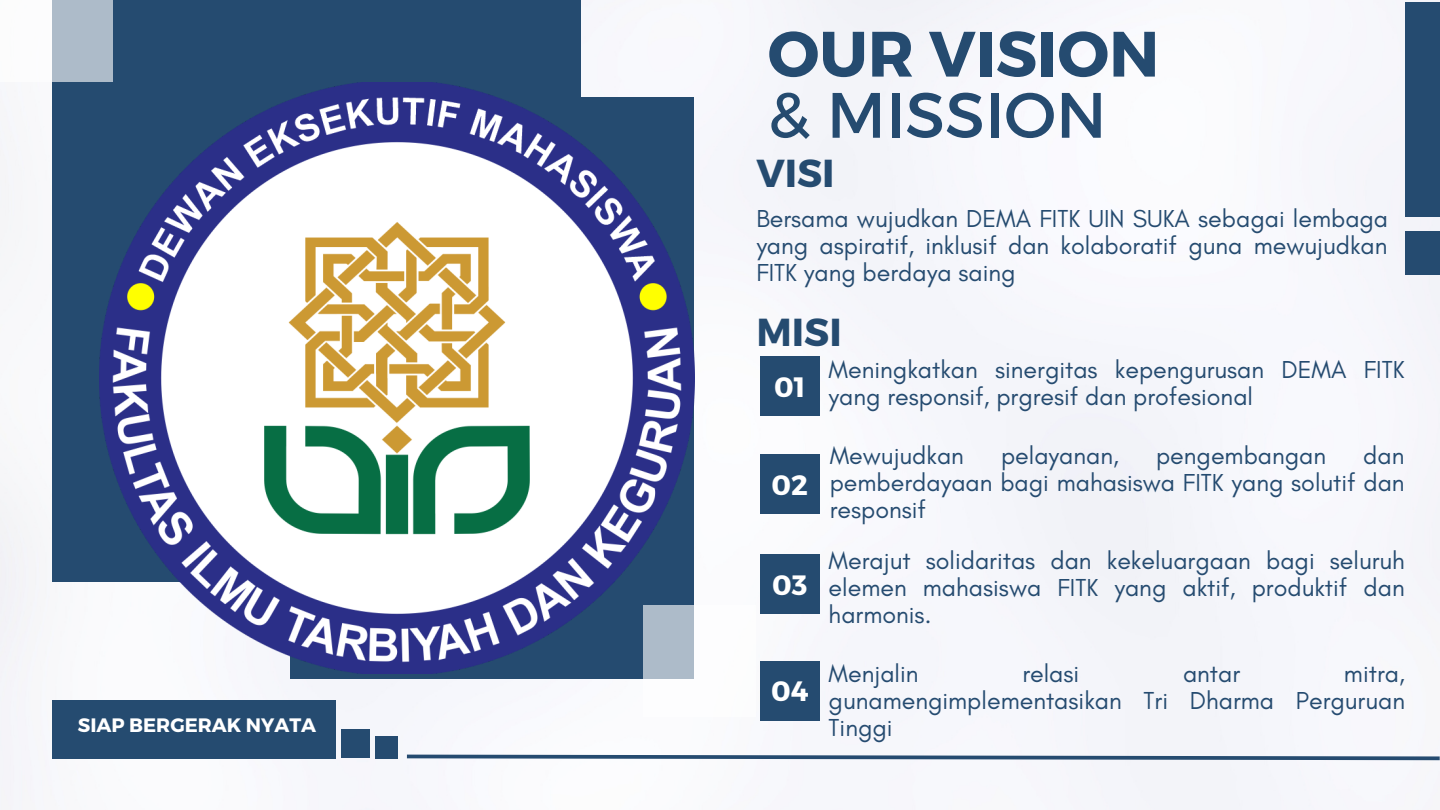
<style>
.page{position:relative;width:1440px;height:810px;background:#f6f7fb}
.page>*{position:absolute;margin:0;border:0;box-sizing:border-box;transform-origin:0 0}
.t1{font:700 64px "Montserrat";color:#254b70}
.t2{font:64px "Montserrat";color:#254b70}
.t3{font:700 39px "Montserrat";color:#254b70}
.t4{font:700 28px "Montserrat";color:#fff}
.t5{font:25px/27px "Glacial Indifference";color:#254b70;text-align:justify}
.t6{font:700 19.4px "Montserrat";color:#fff}
</style>
<div class="page">
<svg style="left:403px;top:753px;width:1037px;height:9px"></svg>
<div style="left:52px;top:700px;width:283px;height:58px;background:#254b70"></div>
<div style="left:341px;top:729px;width:29px;height:29px;background:#254b70"></div>
<div style="left:376px;top:736px;width:22px;height:22px;background:#254b70"></div>
<div style="left:52px;top:0;width:528px;height:581px;background:#254b70"></div>
<img style="left:99px;top:82px;width:595px;height:592px">
<div style="left:760px;top:356px;width:59px;height:59px;background:#254b70"></div>
<div style="left:760px;top:454px;width:59px;height:60px;background:#254b70"></div>
<svg style="left:0;top:0;width:113px;height:81px;fill:#adbbc9"></svg>
<svg style="left:644px;top:606px;width:112px;height:110px"></svg>
<div style="left:1405px;top:2px;width:35px;height:215px;background:#254b70"></div>
<div style="left:1405px;top:232px;width:35px;height:43px;background:#254b70"></div>
<div style="left:760px;top:555px;width:59px;height:59px;background:#254b70"></div>
<div style="left:760px;top:661px;width:59px;height:59px;background:#254b70"></div>
<p class="t1" style="left:768px;top:12px;width:393px">OUR VISION</p>
<p class="t2" style="left:768px;top:73px;width:340px">&amp; MISSION</p>
<p class="t3" style="left:756px;top:148px;width:80px">VISI</p>
<p class="t5" style="left:756px;top:205px;width:633px">Bersama wujudkan DEMA FITK UIN SUKA sebagai lembaga yang aspiratif, inklusif dan kolaboratif guna mewujudkan FITK yang berdaya saing</p>
<p class="t3" style="left:756px;top:307px;width:87px">MISI</p>
<p class="t4" style="left:774px;top:369px;width:33px">01</p>
<p class="t4" style="left:771px;top:467px;width:38px">02</p>
<p class="t4" style="left:772px;top:567px;width:37px">03</p>
<p class="t4" style="left:771px;top:673px;width:39px">04</p>
<p class="t5" style="left:829px;top:356px;width:578px">Meningkatkan sinergitas kepengurusan DEMA FITK yang responsif, prgresif dan profesional</p>
<p class="t5" style="left:830px;top:441px;width:136px">Mewujudkan</p>
<p class="t5" style="left:1001px;top:441px;width:119px">pelayanan,</p>
<p class="t5" style="left:1156px;top:441px;width:172px">pengembangan</p>
<p class="t5" style="left:830px;top:441px;width:577px;text-indent:534px">dan pemberdayaan bagi mahasiswa FITK yang solutif dan responsif</p>
<p class="t5" style="left:829px;top:547px;width:578px">Merajut solidaritas dan kekeluargaan bagi seluruh elemen mahasiswa FITK yang aktif, produktif dan harmonis.</p>
<p class="t5" style="left:829px;top:660px;width:91px">Menjalin</p>
<p class="t5" style="left:1022px;top:660px;width:58px">relasi</p>
<p class="t5" style="left:1183px;top:660px;width:59px">antar</p>
<p class="t5" style="left:829px;top:660px;width:578px;text-align:right">mitra,<br>gunamengimplementasikan Tri Dharma Perguruan</p>
<p class="t6" style="left:78px;top:713px;width:240px">SIAP BERGERAK NYATA</p>
<p class="t5" style="left:829px;top:714px;width:65px">Tinggi</p>
</div>
